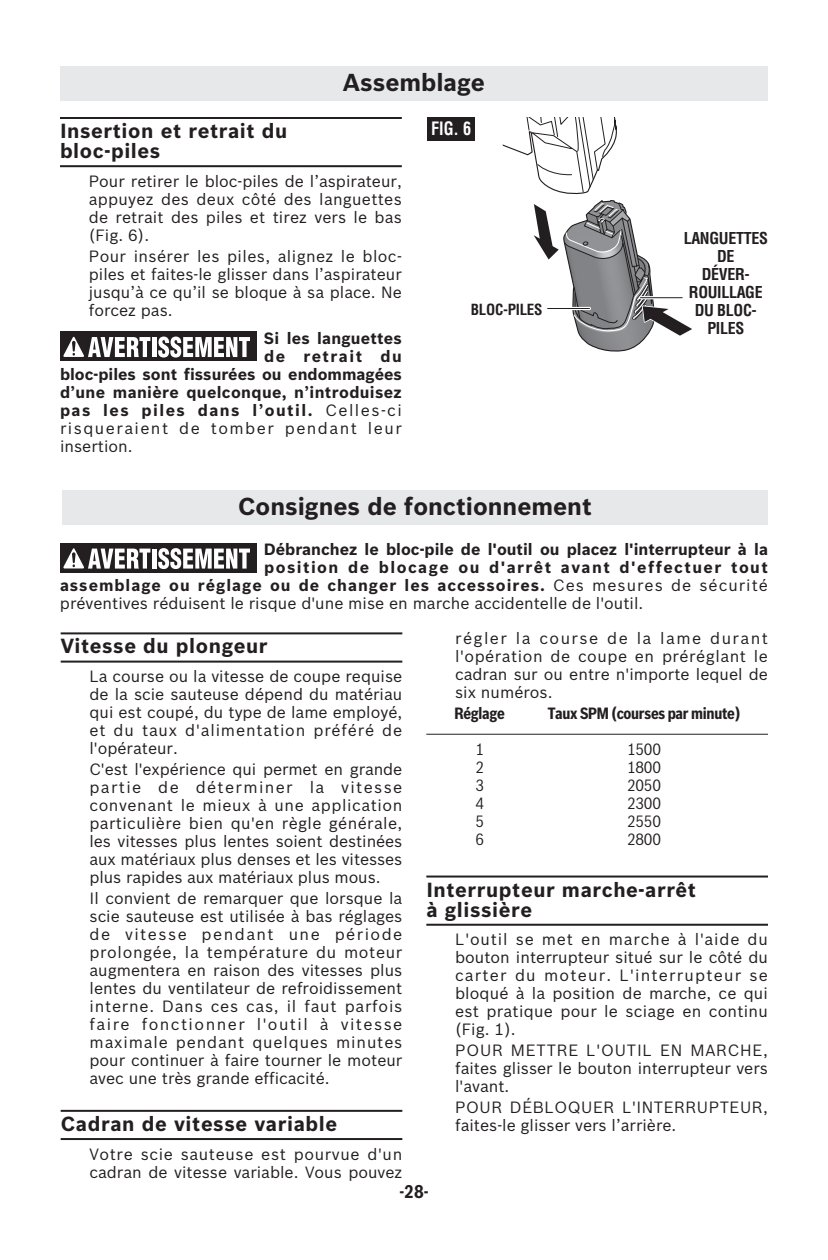
<style>
.page{position:relative;width:828px;height:1260px;background:#fff}
.page>*{position:absolute;margin:0;border:0;box-sizing:border-box;transform-origin:0 0}
.t1{font:700 24px "Bosch Sans";color:#231f20}
.t2{font:700 20px/20px "Bosch Sans";letter-spacing:.03em;color:#231f20}
.t3{font:700 condensed 18px "Helvetica";color:#fff;scale:.9 1}
.t4{font:700 18px "Bosch Sans Cond";color:#231f20}
.t5{font:16px/18px "Bosch Sans";color:#231f20;text-align:justify}
.t6{font:700 16px "Bosch Sans";color:#231f20}
.t7{font:700 16px "Bosch Sans";letter-spacing:.09em;color:#231f20}
.t8{font:700 16px "Bosch Sans";letter-spacing:.06em;color:#231f20}
.t9{font:16px/18px "Bosch Sans";letter-spacing:.035em;color:#231f20}
.t10{font:700 16px "Bosch Sans";letter-spacing:.025em;color:#231f20}
.t11{font:700 condensed 16px/18px "Helvetica";letter-spacing:-.02em;color:#231f20;text-align:center}
.t12{font:700 16px "Bosch Sans Cond";letter-spacing:-.015em;color:#231f20}
.t13{font:16px "Bosch Sans";letter-spacing:.09em;color:#231f20}
.t14{font:16px "Bosch Sans Cond";letter-spacing:-.015em;color:#231f20}
.t15{font:700 condensed 15px "Helvetica";letter-spacing:-.02em;color:#231f20}
.s1{font-weight:400}
</style>
<div class="page">
<div style="left:62px;top:490px;width:706px;height:35px;background:#e7e8e9"></div>
<hr style="left:61px;top:632px;width:341px;height:2px;background:#231f20">
<hr style="left:61px;top:661px;width:341px;height:2px;background:#231f20">
<hr style="left:61px;top:1110px;width:341px;height:2px;background:#231f20">
<hr style="left:61px;top:1138px;width:341px;height:2px;background:#231f20">
<hr style="left:426px;top:734px;width:342px;height:1px;background:#231f20">
<hr style="left:426px;top:876px;width:342px;height:2px;background:#231f20">
<hr style="left:426px;top:924px;width:342px;height:2px;background:#231f20">
<hr style="left:60px;top:117px;width:342px;height:2px;background:#231f20">
<hr style="left:60px;top:165px;width:342px;height:2px;background:#231f20">
<div style="left:60px;top:332px;width:196px;height:29px;background:#231f20"></div>
<div style="left:152px;top:337px;width:5px;height:20px;background:#fff"></div>
<svg style="left:158px;top:337px;width:92px;height:21px"></svg>
<svg style="left:63px;top:337px;width:87px;height:20px"></svg>
<svg style="left:502px;top:117px;width:190px;height:235px"></svg>
<hr style="left:548px;top:307px;width:42px;height:3px;background:#fff">
<hr style="left:640px;top:296px;width:42px;height:3px;background:#fff">
<hr style="left:548px;top:308px;width:42px;height:1px;background:#231f20">
<hr style="left:640px;top:297px;width:42px;height:1px;background:#231f20">
<div style="left:427px;top:117px;width:48px;height:24px;background:#231f20"></div>
<div style="left:60px;top:66px;width:708px;height:34px;background:#e7e8e9"></div>
<div style="left:60px;top:543px;width:196px;height:30px;background:#231f20"></div>
<div style="left:152px;top:549px;width:5px;height:20px;background:#fff"></div>
<svg style="left:158px;top:548px;width:92px;height:21px"></svg>
<svg style="left:63px;top:548px;width:87px;height:21px"></svg>
<h1 class="t1" style="left:343px;top:69px;width:144px">Assemblage</h1>
<p class="t2" style="left:60px;top:121px;width:229px">Insertion et retrait du bloc-piles</p>
<p class="t5" style="left:89px;top:172px;width:315px">Pour retirer le bloc-piles de l’aspirateur, appuyez des deux côté des languettes de retrait des piles et tirez vers le bas (Fig. 6).</p>
<p class="t5" style="left:89px;top:247px;width:315px">Pour insérer les piles, alignez le bloc&shy;piles et faites-le glisser dans l’aspirateur jusqu’à ce qu’il se bloque à sa place. Ne forcez pas.</p>
<p class="t10" style="left:264px;top:329px;width:139px">Si les languettes</p>
<p class="t7" style="left:264px;top:347px;width:139px">de retrait du</p>
<p class="t6" style="left:60px;top:365px;width:343px">bloc-piles sont fissurées ou endommagées</p>
<p class="t10" style="left:60px;top:383px;width:343px">d’une manière quelconque, n’introduisez</p>
<p class="t7" style="left:60px;top:401px;width:343px">pas les piles dans l’outil. <span class="s1">Celles-ci</span></p>
<p class="t13" style="left:60px;top:419px;width:343px">risqueraient de tomber pendant leur</p>
<p class="t5" style="left:60px;top:437px;width:74px">insertion.</p>
<p class="t3" style="left:431px;top:118px;width:46px">FIG. 6</p>
<p class="t15" style="left:471px;top:301px;width:73px">BLOC-PILES</p>
<h1 class="t1" style="left:238px;top:493px;width:355px">Consignes de fonctionnement</h1>
<p class="t11" style="left:684px;top:229px;width:86px">LANGUETTES<br>DE<br>DÉVER-<br>ROUILLAGE<br>DU BLOC-<br>PILES</p>
<p class="t6" style="left:264px;top:540px;width:506px">Débranchez le bloc-pile de l'outil ou placez l'interrupteur à la</p>
<p class="t7" style="left:264px;top:558px;width:505px">position de blocage ou d'arrêt avant d'effectuer tout</p>
<p class="t8" style="left:60px;top:576px;width:709px">assemblage ou réglage ou de changer les accessoires. <span class="s1">Ces mesures de sécurité</span></p>
<p class="t5" style="left:60px;top:595px;width:585px">préventives réduisent le risque d'une mise en marche accidentelle de l'outil.</p>
<p class="t2" style="left:61px;top:637px;width:208px">Vitesse du plongeur</p>
<p class="t5" style="left:89px;top:668px;width:314px">La course ou la vitesse de coupe requise de la scie sauteuse dépend du matériau qui est coupé, du type de lame employé, et du taux d'alimentation préféré de l'opérateur.</p>
<p class="t5" style="left:89px;top:761px;width:314px">C'est l'expérience qui permet en grande partie de déterminer la vitesse convenant le mieux à une application particulière bien qu'en règle générale, les vitesses plus lentes soient destinées aux matériaux plus denses et les vitesses plus rapides aux matériaux plus mous.</p>
<p class="t5" style="left:90px;top:889px;width:314px">Il convient de remarquer que lorsque la scie sauteuse est utilisée à bas réglages de vitesse pendant une période prolongée, la température du moteur augmentera en raison des vitesses plus lentes du ventilateur de refroidissement interne. Dans ces cas, il faut parfois faire fonctionner l'outil à vitesse maximale pendant quelques minutes pour continuer à faire tourner le moteur avec une très grande efficacité.</p>
<p class="t2" style="left:61px;top:1114px;width:278px">Cadran de vitesse variable</p>
<p class="t5" style="left:89px;top:1145px;width:314px">Votre scie sauteuse est pourvue d'un cadran de vitesse variable. Vous pouvez</p>
<p class="t5" style="left:455px;top:630px;width:314px">régler la course de la lame durant l'opération de coupe en préréglant le cadran sur ou entre n'importe lequel de six numéros.</p>
<p class="t12" style="left:455px;top:704px;width:52px">Réglage</p>
<p class="t12" style="left:548px;top:704px;width:194px">Taux SPM (courses par minute)</p>
<p class="t14" style="left:475px;top:740px;width:10px">1</p>
<p class="t14" style="left:627px;top:740px;width:35px">1500</p>
<p class="t14" style="left:475px;top:758px;width:10px">2</p>
<p class="t14" style="left:627px;top:758px;width:35px">1800</p>
<p class="t14" style="left:475px;top:776px;width:10px">3</p>
<p class="t14" style="left:627px;top:776px;width:35px">2050</p>
<p class="t14" style="left:475px;top:794px;width:10px">4</p>
<p class="t14" style="left:627px;top:794px;width:35px">2300</p>
<p class="t14" style="left:475px;top:812px;width:10px">5</p>
<p class="t14" style="left:627px;top:812px;width:35px">2550</p>
<p class="t14" style="left:475px;top:830px;width:10px">6</p>
<p class="t14" style="left:627px;top:830px;width:35px">2800</p>
<p class="t2" style="left:426px;top:880px;width:271px">Interrupteur marche-arrêt à glissière</p>
<p class="t5" style="left:455px;top:931px;width:314px">L'outil se met en marche à l'aide du bouton interrupteur situé sur le côté du carter du moteur. L'interrupteur se bloqué à la position de marche, ce qui est pratique pour le sciage en continu (Fig. 1).</p>
<p class="t5" style="left:455px;top:1042px;width:314px">POUR METTRE L'OUTIL EN MARCHE, faites glisser le bouton interrupteur vers l'avant.</p>
<p class="t9" style="left:455px;top:1099px;width:314px">POUR DÉBLOQUER L'INTERRUPTEUR, faites-le glisser vers l’arrière.</p>
<p class="t4" style="left:399px;top:1181px;width:31px">-28-</p>
</div>
